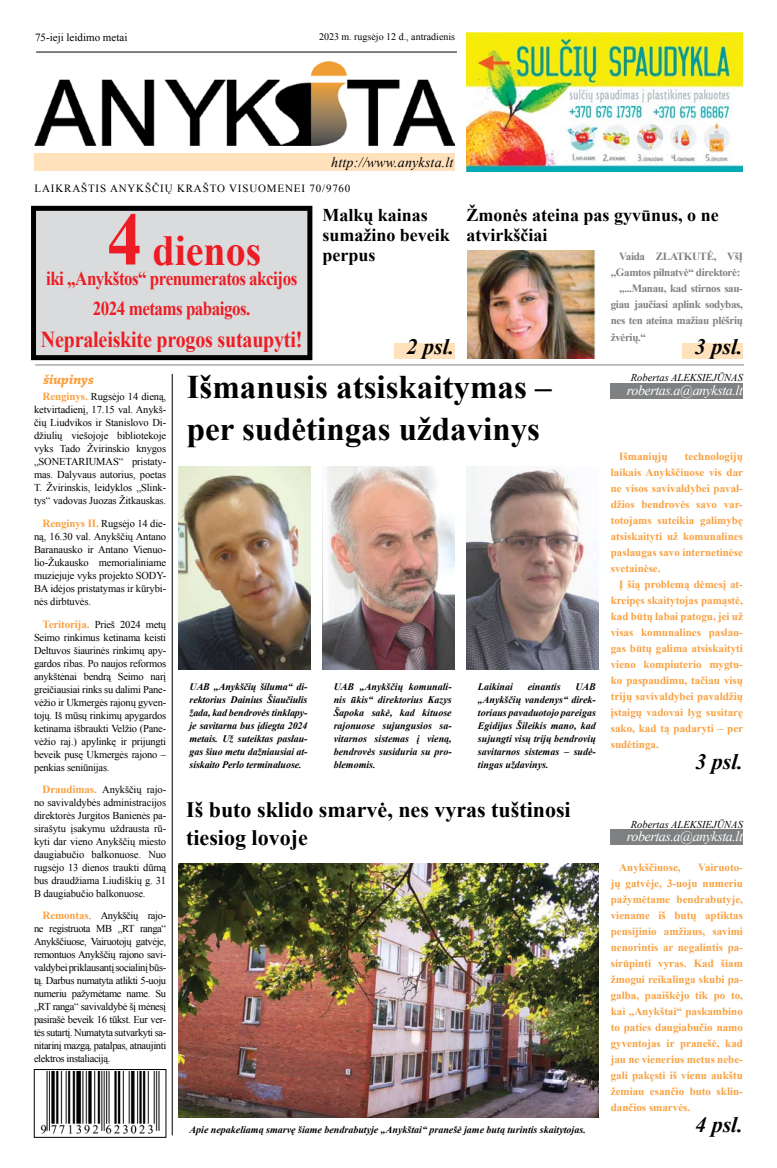
<style>
.page{position:relative;width:777px;height:1168px;background:#fff}
.page>*{position:absolute;margin:0;border:0;box-sizing:border-box;transform-origin:0 0}
.t1{font:700 42.8px "Times New Roman";color:#ed1c24;scale:.93 1}
.t2{font:700 33px/42px "Times New Roman";color:#000}
.t3{font:700 22.8px "Times New Roman";letter-spacing:-.01em;color:#ed1c24;scale:.88 1}
.t4{font:700 22px/28px "Times New Roman";color:#000}
.t5{font:italic 700 22px "Times New Roman";color:#000}
.t6{font:700 19.7px/30px "Times New Roman";letter-spacing:-.03em;color:#ed1c24;text-align:center;scale:.86 1}
.t7{font:700 18px/20px "Times New Roman";color:#000}
.t8{font:italic 14px "Times New Roman";letter-spacing:-.03em;color:#fff}
.t9{font:italic 14px "Times New Roman";letter-spacing:.01em;color:#000}
.t10{font:italic 700 14px "Chaparral Pro";color:#f9a141}
.t11{font:700 11px/16px "Times New Roman";color:#f9a141;text-align:justify}
.t12{font:700 11px "Times New Roman";letter-spacing:-.03em;color:#7e8082}
.t13{font:11px "Times New Roman";letter-spacing:.075em;color:#000}
.t14{font:11px "Times New Roman";color:#000}
.t15{font:10.5px/13px "Times New Roman";letter-spacing:-.01em;color:#000;text-align:justify}
.t16{font:italic 10.5px "Times New Roman";color:#000}
.t17{font:italic 700 10px/13px "Times New Roman";color:#000;text-align:justify}
.t18{font:10px "Times New Roman";color:#000}
.s1{font-size:74.9px}
.s2{font-weight:700;font-size:11px;color:#f9a141}
</style>
<div class="page">
<div style="left:682px;top:344px;width:61px;height:15px;background:#ffe1bc"></div>
<div style="left:393px;top:344px;width:61px;height:15px;background:#ffe1bc"></div>
<img style="left:466px;top:33px;width:277px;height:138px">
<hr style="left:35px;top:365px;width:709px;height:1px;background:#7e8082">
<hr style="left:36px;top:52px;width:421px;height:1px;background:#000">
<div style="left:34px;top:153px;width:421px;height:18px;background:#ffe1bc"></div>
<img style="left:34px;top:61px;width:421px;height:84px">
<hr style="left:172px;top:374px;width:1px;height:761px;background:#000">
<div style="left:34px;top:1069px;width:132px;height:68px;border:1px solid #000"></div>
<img style="left:40px;top:1071px;width:120px;height:63px">
<div style="left:34px;top:208px;width:276px;height:150px;background:#d9dbdc"></div>
<div style="left:31px;top:206px;width:281px;height:154px;border:5px solid #000"></div>
<div style="left:610px;top:830px;width:133px;height:15px;background:#7e8082"></div>
<img style="left:178px;top:863px;width:421px;height:254px">
<div style="left:610px;top:383px;width:133px;height:15px;background:#7e8082"></div>
<img style="left:322px;top:466px;width:132px;height:203px">
<img style="left:178px;top:466px;width:132px;height:203px">
<img style="left:466px;top:466px;width:133px;height:203px">
<img style="left:467px;top:250px;width:128px;height:109px">
<p class="t14" style="left:35px;top:29px;width:94px">75-ieji leidimo metai</p>
<p class="t18" style="left:319px;top:30px;width:138px">2023 m. rugsėjo 12 d., antradienis</p>
<h3 class="t9" style="left:331px;top:153px;width:124px">http://www.anyksta.lt</h3>
<p class="t13" style="left:35px;top:180px;width:317px">LAIKRAŠTIS ANYKŠČIŲ KRAŠTO VISUOMENEI 70/9760</p>
<h1 class="t1" style="left:107px;top:221px;width:167px"><span class="s1">4</span> dienos</h1>
<h3 class="t6" style="left:46px;top:263px;width:293px">iki „Anykštos“ prenumeratos akcijos<br>2024 metams pabaigos.</h3>
<h3 class="t3" style="left:41px;top:324px;width:299px">Nepraleiskite progos sutaupyti!</h3>
<h3 class="t7" style="left:322px;top:205px;width:129px">Malkų kainas sumažino beveik perpus</h3>
<h3 class="t7" style="left:466px;top:205px;width:254px">Žmonės ateina pas gyvūnus, o ne atvirkščiai</h3>
<p class="t12" style="left:619px;top:249px;width:125px">Vaida ZLATKUTĖ, VšĮ</p>
<p class="t12" style="left:611px;top:265px;width:131px">„Gamtos pilnatvė“ direktorė:</p>
<p class="t12" style="left:619px;top:281px;width:125px">„...Manau, kad stirnos sau-</p>
<p class="t12" style="left:611px;top:297px;width:134px">giau jaučiasi aplink sodybas,</p>
<p class="t12" style="left:611px;top:313px;width:134px">nes ten ateina mažiau plėšrių</p>
<p class="t12" style="left:611px;top:329px;width:37px">žvėrių.“</p>
<h3 class="t5" style="left:406px;top:331px;width:49px">2 psl.</h3>
<h3 class="t5" style="left:695px;top:331px;width:49px">3 psl.</h3>
<h3 class="t10" style="left:43px;top:372px;width:52px">šiupinys</h3>
<p class="t15" style="left:34px;top:390px;width:134px;text-indent:9px"><span class="s2">Renginys.</span> Rugsėjo 14 dieną, ketvirtadienį, 17.15 val. Anykš&shy;čių Liudvikos ir Stanislovo Di&shy;džiulių viešojoje bibliotekoje vyks Tado Žvirinskio knygos „SONETARIUMAS“ pristaty&shy;mas. Dalyvaus autorius, poetas T. Žvirinskis, leidyklos „Slink&shy;tys“ vadovas Juozas Žitkauskas.</p>
<p class="t15" style="left:34px;top:517px;width:134px;text-indent:9px"><span class="s2">Renginys II.</span> Rugsėjo 14 die&shy;ną, 16.30 val. Anykščių Antano Baranausko ir Antano Vienuo&shy;lio-Žukausko memorialiniame muziejuje vyks projekto SODY-BA idėjos pristatymas ir kūrybi&shy;nės dirbtuvės.</p>
<p class="t15" style="left:34px;top:618px;width:134px;text-indent:9px"><span class="s2">Teritorija.</span> Prieš 2024 metų Seimo rinkimus ketinama keisti Deltuvos šiaurinės rinkimų apy&shy;gardos ribas. Po naujos reformos anykštėnai bendrą Seimo narį greičiausiai rinks su dalimi Pane&shy;vėžio ir Ukmergės rajonų gyven&shy;tojų. Iš mūsų rinkimų apygardos ketinama išbraukti Velžio (Pane&shy;vėžio raj.) apylinkę ir prijungti beveik pusę Ukmergės rajono – penkias seniūnijas.</p>
<p class="t15" style="left:34px;top:783px;width:134px;text-indent:9px"><span class="s2">Draudimas.</span> Anykščių rajo&shy;no savivaldybės administracijos direktorės Jurgitos Banienės pa&shy;sirašytu įsakymu uždrausta rū&shy;kyti dar vieno Anykščių miesto daugiabučio balkonuose. Nuo rugsėjo 13 dienos traukti dūmą bus draudžiama Liudiškių g. 31<br>B daugiabučio balkonuose.</p>
<p class="t15" style="left:34px;top:909px;width:134px;text-indent:9px"><span class="s2">Remontas</span>. Anykščių rajo&shy;ne registruota MB „RT ranga“ Anykščiuose, Vairuotojų gatvėje, remontuos Anykščių rajono savi&shy;valdybei priklausantį socialinį būs&shy;tą. Darbus numatyta atlikti 5-uoju numeriu pažymėtame name. Su „RT ranga“ savivaldybė šį mėnesį pasirašė beveik 16 tūkst. Eur ver&shy;tės sutartį. Numatyta sutvarkyti sa&shy;nitarinį mazgą, patalpas, atnaujinti elektros instaliaciją.</p>
<h2 class="t2" style="left:187px;top:365px;width:366px">Išmanusis atsiskaitymas – per sudėtingas uždavinys</h2>
<p class="t16" style="left:631px;top:370px;width:114px">Robertas Aleksiejūnas</p>
<h3 class="t8" style="left:627px;top:380px;width:117px">robertas.a@anyksta.lt</h3>
<p class="t17" style="left:189px;top:680px;width:119px">UAB „Anykščių šiluma“ di&shy;rektorius Dainius Šiaučiulis žada, kad bendrovės tinklapy&shy;je savitarna bus įdiegta 2024 metais. Už suteiktas paslau&shy;gas šiuo metu dažniausiai at&shy;siskaito Perlo terminaluose.</p>
<p class="t17" style="left:334px;top:680px;width:119px">UAB „Anykščių komunali&shy;nis ūkis“ direktorius Kazys Šapoka sakė, kad kituose rajonuose sujungusios sa&shy;vitarnos sistemas į vieną, bendrovės susiduria su pro&shy;blemomis.</p>
<p class="t17" style="left:478px;top:680px;width:37px">Laikinai</p>
<p class="t17" style="left:528px;top:680px;width:34px">einantis</p>
<p class="t17" style="left:478px;top:680px;width:119px;text-indent:97px">UAB „Anykščių vandenys“ direk&shy;toriaus pavaduotojo pareigas Egidijus Šileikis mano, kad sujungti visų trijų bendrovių savitarnos sistemas – sudė&shy;tingas uždavinys.</p>
<h3 class="t4" style="left:186px;top:795px;width:386px">Iš buto sklido smarvė, nes vyras tuštinosi tiesiog lovoje</h3>
<p class="t17" style="left:189px;top:1123px;width:398px">Apie nepakeliamą smarvę šiame bendrabutyje „Anykštai“ pranešė jame butą turintis skaitytojas.</p>
<p class="t11" style="left:619px;top:448px;width:50px">Išmaniųjų</p>
<p class="t11" style="left:611px;top:448px;width:134px;text-indent:74px">technologijų laikais Anykščiuose vis dar ne visos savivaldybei paval&shy;džios bendrovės savo var&shy;totojams suteikia galimybę atsiskaityti už komunalines paslaugas savo internetinėse svetainėse.</p>
<p class="t11" style="left:611px;top:576px;width:134px;text-indent:9px">Į šią problemą dėmesį at&shy;kreipęs skaitytojas pamąstė, kad būtų labai patogu, jei už visas komunalines paslau&shy;gas būtų galima atsiskaityti vieno kompiuterio mygtu&shy;ko paspaudimu, tačiau visų trijų savivaldybei pavaldžių įstaigų vadovai lyg susitarę sako, kad tą padaryti – per sudėtinga.</p>
<h3 class="t5" style="left:695px;top:746px;width:49px">3 psl.</h3>
<p class="t16" style="left:631px;top:817px;width:114px">Robertas Aleksiejūnas</p>
<h3 class="t8" style="left:627px;top:827px;width:117px">robertas.a@anyksta.lt</h3>
<p class="t11" style="left:619px;top:859px;width:63px">Anykščiuose,</p>
<p class="t11" style="left:611px;top:859px;width:134px;text-indent:87px">Vairuoto&shy;jų gatvėje, 3-uoju numeriu pažymėtame bendrabutyje, viename iš butų aptiktas pensijinio amžiaus, savimi nenorintis ar negalintis pa&shy;sirūpinti vyras. Kad šiam žmogui reikalinga skubi pa&shy;galba, paaiškėjo tik po to, kai „Anykštai“ paskambino to paties daugiabučio namo gyventojas ir pranešė, kad jau ne vienerius metus nebe&shy;gali pakęsti iš vienu aukštu žemiau esančio buto sklin&shy;dančios smarvės.</p>
<h3 class="t5" style="left:695px;top:1109px;width:49px">4 psl.</h3>
</div>
